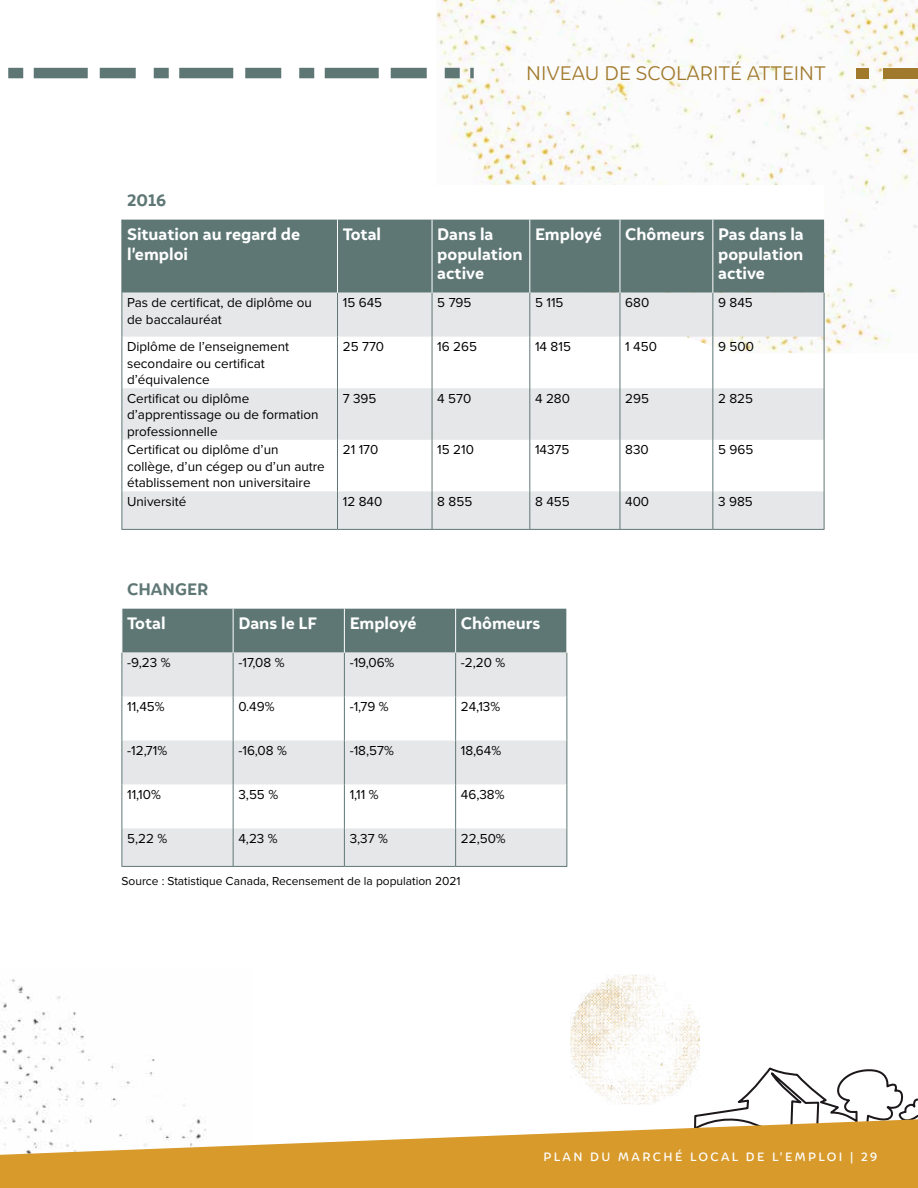
<style>
.page{position:relative;width:918px;height:1188px;background:#fff}
.page>*{position:absolute;margin:0;border:0;box-sizing:border-box;transform-origin:0 0}
.t1{font:300 19.5px "Igna Sans";color:#a1792c}
.t2{font:900 16.5px/19.5px "Igna Sans";color:#fff}
.t3{font:900 16.5px "Igna Sans";color:#5e7775}
.t4{font:13.5px/16.5px "Proxima Nova";color:#000}
.t5{font:12px "Proxima Nova";color:#000}
.t6{font:500 12px "Igna Sans";letter-spacing:.2em;color:#fff}
</style>
<div class="page">
<img style="left:0;top:979px;width:185px;height:140px">
<img style="left:436px;top:0;width:482px;height:353px">
<img style="left:570px;top:975px;width:130px;height:129px">
<svg style="left:8px;top:68px;width:466px;height:10px"></svg>
<div style="left:884px;top:68px;width:34px;height:10px;background:#a1792c"></div>
<div style="left:856px;top:68px;width:13px;height:10px;background:#a1792c"></div>
<div style="left:122px;top:185px;width:702px;height:35px;background:#fff"></div>
<div style="left:123px;top:220px;width:701px;height:73px;background:#5e7775"></div>
<svg style="left:123px;top:293px;width:701px;height:236px;fill:#e6e7e8"></svg>
<hr style="left:122px;top:293px;width:1px;height:44px;background:#5e7775">
<hr style="left:337px;top:293px;width:1px;height:44px;background:#5e7775">
<hr style="left:432px;top:293px;width:1px;height:44px;background:#5e7775">
<hr style="left:529px;top:293px;width:1px;height:44px;background:#5e7775">
<hr style="left:620px;top:293px;width:1px;height:44px;background:#5e7775">
<hr style="left:712px;top:293px;width:1px;height:44px;background:#5e7775">
<hr style="left:824px;top:293px;width:1px;height:44px;background:#5e7775">
<hr style="left:122px;top:337px;width:1px;height:51px;background:#5e7775">
<hr style="left:337px;top:337px;width:1px;height:51px;background:#5e7775">
<hr style="left:432px;top:337px;width:1px;height:51px;background:#5e7775">
<hr style="left:529px;top:337px;width:1px;height:51px;background:#5e7775">
<hr style="left:620px;top:337px;width:1px;height:51px;background:#5e7775">
<hr style="left:712px;top:337px;width:1px;height:51px;background:#5e7775">
<hr style="left:824px;top:337px;width:1px;height:51px;background:#5e7775">
<hr style="left:122px;top:388px;width:1px;height:52px;background:#5e7775">
<hr style="left:337px;top:388px;width:1px;height:52px;background:#5e7775">
<hr style="left:432px;top:388px;width:1px;height:52px;background:#5e7775">
<hr style="left:529px;top:388px;width:1px;height:52px;background:#5e7775">
<hr style="left:620px;top:388px;width:1px;height:52px;background:#5e7775">
<hr style="left:712px;top:388px;width:1px;height:52px;background:#5e7775">
<hr style="left:824px;top:388px;width:1px;height:52px;background:#5e7775">
<hr style="left:122px;top:440px;width:1px;height:51px;background:#5e7775">
<hr style="left:337px;top:440px;width:1px;height:51px;background:#5e7775">
<hr style="left:432px;top:440px;width:1px;height:51px;background:#5e7775">
<hr style="left:529px;top:440px;width:1px;height:51px;background:#5e7775">
<hr style="left:620px;top:440px;width:1px;height:51px;background:#5e7775">
<hr style="left:712px;top:440px;width:1px;height:51px;background:#5e7775">
<hr style="left:824px;top:440px;width:1px;height:51px;background:#5e7775">
<hr style="left:122px;top:491px;width:1px;height:38px;background:#5e7775">
<hr style="left:337px;top:491px;width:1px;height:38px;background:#5e7775">
<hr style="left:432px;top:491px;width:1px;height:38px;background:#5e7775">
<hr style="left:529px;top:491px;width:1px;height:38px;background:#5e7775">
<hr style="left:620px;top:491px;width:1px;height:38px;background:#5e7775">
<hr style="left:712px;top:491px;width:1px;height:38px;background:#5e7775">
<hr style="left:824px;top:491px;width:1px;height:38px;background:#5e7775">
<hr style="left:337px;top:220px;width:1px;height:73px;background:#fff">
<hr style="left:432px;top:220px;width:1px;height:73px;background:#fff">
<hr style="left:530px;top:220px;width:1px;height:73px;background:#fff">
<hr style="left:620px;top:220px;width:1px;height:73px;background:#fff">
<hr style="left:713px;top:220px;width:1px;height:73px;background:#fff">
<hr style="left:122px;top:529px;width:216px;height:1px;background:#5e7775">
<hr style="left:338px;top:529px;width:94px;height:1px;background:#5e7775">
<hr style="left:432px;top:529px;width:98px;height:1px;background:#5e7775">
<hr style="left:530px;top:529px;width:90px;height:1px;background:#5e7775">
<hr style="left:620px;top:529px;width:93px;height:1px;background:#5e7775">
<hr style="left:713px;top:529px;width:111px;height:1px;background:#5e7775">
<hr style="left:122px;top:220px;width:1px;height:73px;background:#5e7775">
<div style="left:123px;top:609px;width:444px;height:44px;background:#5e7775"></div>
<svg style="left:123px;top:653px;width:444px;height:213px;fill:#e6e7e8"></svg>
<hr style="left:122px;top:653px;width:1px;height:44px;background:#5e7775">
<hr style="left:233px;top:653px;width:1px;height:44px;background:#5e7775">
<hr style="left:344px;top:653px;width:1px;height:44px;background:#5e7775">
<hr style="left:455px;top:653px;width:1px;height:44px;background:#5e7775">
<hr style="left:567px;top:653px;width:1px;height:44px;background:#5e7775">
<hr style="left:122px;top:697px;width:1px;height:44px;background:#5e7775">
<hr style="left:233px;top:697px;width:1px;height:44px;background:#5e7775">
<hr style="left:344px;top:697px;width:1px;height:44px;background:#5e7775">
<hr style="left:455px;top:697px;width:1px;height:44px;background:#5e7775">
<hr style="left:567px;top:697px;width:1px;height:44px;background:#5e7775">
<hr style="left:122px;top:741px;width:1px;height:43px;background:#5e7775">
<hr style="left:233px;top:741px;width:1px;height:43px;background:#5e7775">
<hr style="left:344px;top:741px;width:1px;height:43px;background:#5e7775">
<hr style="left:455px;top:741px;width:1px;height:43px;background:#5e7775">
<hr style="left:567px;top:741px;width:1px;height:43px;background:#5e7775">
<hr style="left:122px;top:784px;width:1px;height:44px;background:#5e7775">
<hr style="left:233px;top:784px;width:1px;height:44px;background:#5e7775">
<hr style="left:344px;top:784px;width:1px;height:44px;background:#5e7775">
<hr style="left:455px;top:784px;width:1px;height:44px;background:#5e7775">
<hr style="left:567px;top:784px;width:1px;height:44px;background:#5e7775">
<hr style="left:122px;top:828px;width:1px;height:38px;background:#5e7775">
<hr style="left:233px;top:828px;width:1px;height:38px;background:#5e7775">
<hr style="left:344px;top:828px;width:1px;height:38px;background:#5e7775">
<hr style="left:455px;top:828px;width:1px;height:38px;background:#5e7775">
<hr style="left:567px;top:828px;width:1px;height:38px;background:#5e7775">
<hr style="left:233px;top:609px;width:1px;height:44px;background:#fff">
<hr style="left:344px;top:609px;width:1px;height:44px;background:#fff">
<hr style="left:455px;top:609px;width:1px;height:44px;background:#fff">
<hr style="left:122px;top:866px;width:111px;height:1px;background:#5e7775">
<hr style="left:233px;top:866px;width:111px;height:1px;background:#5e7775">
<hr style="left:344px;top:866px;width:112px;height:1px;background:#5e7775">
<hr style="left:456px;top:866px;width:111px;height:1px;background:#5e7775">
<svg style="left:683px;top:1065px;width:235px;height:54px"></svg>
<svg style="left:0;top:1119px;width:918px;height:69px;fill:#d79a2b"></svg>
<h1 class="t1" style="left:526px;top:61px;width:301px">NIVEAU DE SCOLARITÉ ATTEINT</h1>
<p class="t3" style="left:127px;top:190px;width:41px">2016</p>
<p class="t2" style="left:127px;top:225px;width:174px">Situation au regard de l’emploi</p>
<p class="t2" style="left:343px;top:225px;width:40px">Total</p>
<p class="t2" style="left:437px;top:225px;width:87px">Dans la population active</p>
<p class="t2" style="left:535px;top:225px;width:68px">Employé</p>
<p class="t2" style="left:718px;top:225px;width:87px;text-align:justify;text-indent:-93px">Chômeurs Pas dans la population active</p>
<p class="t4" style="left:127px;top:295px;width:186px">Pas de certificat, de diplôme ou de baccalauréat</p>
<p class="t4" style="left:343px;top:295px;width:41px">15 645</p>
<p class="t4" style="left:437px;top:295px;width:36px">5 795</p>
<p class="t4" style="left:535px;top:295px;width:30px">5 115</p>
<p class="t4" style="left:625px;top:295px;width:25px">680</p>
<p class="t4" style="left:718px;top:295px;width:36px">9 845</p>
<p class="t4" style="left:127px;top:339px;width:163px">Diplôme de l’enseignement secondaire ou certificat d’équivalence</p>
<p class="t4" style="left:343px;top:339px;width:43px">25 770</p>
<p class="t4" style="left:437px;top:339px;width:41px">16 265</p>
<p class="t4" style="left:535px;top:339px;width:37px">14 815</p>
<p class="t4" style="left:625px;top:339px;width:33px">1 450</p>
<p class="t4" style="left:718px;top:339px;width:37px">9 500</p>
<p class="t4" style="left:127px;top:390px;width:193px">Certificat ou diplôme d’apprentissage ou de formation professionnelle</p>
<p class="t4" style="left:343px;top:390px;width:35px">7 395</p>
<p class="t4" style="left:437px;top:390px;width:36px">4 570</p>
<p class="t4" style="left:535px;top:390px;width:36px">4 280</p>
<p class="t4" style="left:625px;top:390px;width:25px">295</p>
<p class="t4" style="left:718px;top:390px;width:37px">2 825</p>
<p class="t4" style="left:127px;top:442px;width:199px">Certificat ou diplôme d’un collège, d’un cégep ou d’un autre établissement non universitaire</p>
<p class="t4" style="left:343px;top:442px;width:37px">21 170</p>
<p class="t4" style="left:437px;top:442px;width:38px">15 210</p>
<p class="t4" style="left:535px;top:442px;width:36px">14375</p>
<p class="t4" style="left:625px;top:442px;width:25px">830</p>
<p class="t4" style="left:718px;top:442px;width:37px">5 965</p>
<p class="t4" style="left:127px;top:493px;width:61px">Université</p>
<p class="t4" style="left:343px;top:493px;width:41px">12 840</p>
<p class="t4" style="left:437px;top:493px;width:36px">8 855</p>
<p class="t4" style="left:535px;top:493px;width:36px">8 455</p>
<p class="t4" style="left:625px;top:493px;width:25px">400</p>
<p class="t4" style="left:718px;top:493px;width:36px">3 985</p>
<p class="t3" style="left:127px;top:579px;width:83px">CHANGER</p>
<p class="t2" style="left:127px;top:614px;width:40px">Total</p>
<p class="t2" style="left:238px;top:614px;width:80px">Dans le LF</p>
<p class="t2" style="left:350px;top:614px;width:68px">Employé</p>
<p class="t2" style="left:461px;top:614px;width:81px">Chômeurs</p>
<p class="t4" style="left:127px;top:655px;width:45px">-9,23 %</p>
<p class="t4" style="left:238px;top:655px;width:48px">-17,08 %</p>
<p class="t4" style="left:350px;top:655px;width:46px">-19,06%</p>
<p class="t4" style="left:461px;top:655px;width:46px">-2,20 %</p>
<p class="t4" style="left:127px;top:699px;width:39px">11,45%</p>
<p class="t4" style="left:238px;top:699px;width:38px">0.49%</p>
<p class="t4" style="left:350px;top:699px;width:40px">-1,79 %</p>
<p class="t4" style="left:461px;top:699px;width:41px">24,13%</p>
<p class="t4" style="left:127px;top:743px;width:42px">-12,71%</p>
<p class="t4" style="left:238px;top:743px;width:50px">-16,08 %</p>
<p class="t4" style="left:350px;top:743px;width:46px">-18,57%</p>
<p class="t4" style="left:461px;top:743px;width:42px">18,64%</p>
<p class="t4" style="left:127px;top:787px;width:35px">11,10%</p>
<p class="t4" style="left:238px;top:787px;width:41px">3,55 %</p>
<p class="t4" style="left:350px;top:787px;width:31px">1,11 %</p>
<p class="t4" style="left:461px;top:787px;width:45px">46,38%</p>
<p class="t4" style="left:127px;top:830px;width:42px">5,22 %</p>
<p class="t4" style="left:238px;top:830px;width:41px">4,23 %</p>
<p class="t4" style="left:350px;top:830px;width:40px">3,37 %</p>
<p class="t4" style="left:461px;top:830px;width:46px">22,50%</p>
<p class="t5" style="left:122px;top:874px;width:341px">Source : Statistique Canada, Recensement de la population 2021</p>
<p class="t6" style="left:543px;top:1149px;width:336px">PLAN DU MARCHÉ LOCAL DE L’EMPLOI | 29</p>
</div>
